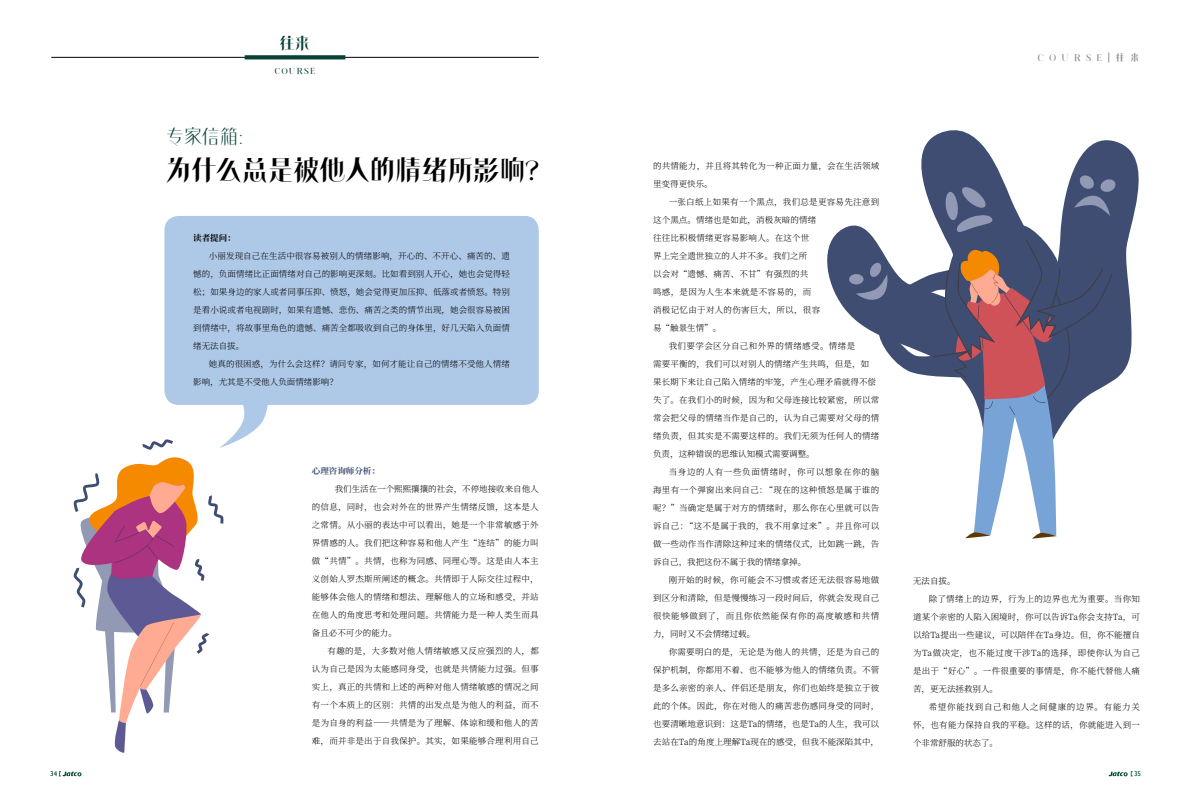
<style>
.page{position:relative;width:1191px;height:808px;background:#fff}
.page>*{position:absolute;margin:0;border:0;box-sizing:border-box;transform-origin:0 0}
.t1{font:29.1px "FZPIAOTS GB1 0";letter-spacing:-.11em;color:#000}
.t2{font:21.1px "FZPIAOTS XIAN GB1 0";color:#074237}
.t3{font:17.1px "FZPIAOTS GB1 0";color:#074237}
.t4{font:10px "FZPIAOTS GB1 0";letter-spacing:.525em;color:#868687}
.t5{font:9.1px "FZPIAOTS GB1 0";letter-spacing:.135em;color:#074237}
.t6{font:300 8.5px/18px "Source Han Serif CN";letter-spacing:.025em;color:#000;text-align:justify}
.t7{font:300 8.5px "Source Han Serif CN";color:#000}
.t8{font:300 8.5px "Source Han Serif CN";letter-spacing:.055em;color:#000}
.t9{font:300 8.5px "Source Han Serif CN";letter-spacing:.065em;color:#000}
.t10{font:300 8.5px "Source Han Serif CN";letter-spacing:.08em;color:#000}
.t11{font:300 8.5px "Source Han Serif CN";letter-spacing:.085em;color:#000}
.t12{font:300 8.5px "Source Han Serif CN";letter-spacing:.045em;color:#000}
.t13{font:300 8.5px "Source Han Serif CN";letter-spacing:.005em;color:#000}
.t14{font:700 8.5px "Source Han Serif CN";color:#404d73}
.t15{font:700 8.5px "Source Han Serif CN";color:#000}
.t16{font:7px "Gill Sans";color:#004a30}
</style>
<div class="page">
<svg style="left:1108px;top:771px;width:24px;height:6px"></svg>
<svg style="left:59px;top:771px;width:23px;height:6px"></svg>
<div style="left:164px;top:216px;width:375px;height:189px;background:#aec8e7;border-radius:14px"></div>
<hr style="left:51px;top:57px;width:488px;height:1px;background:#000">
<svg style="left:245px;top:55px;width:100px;height:4px"></svg>
<svg style="left:1075px;top:140px;width:64px;height:233px;fill:#404d73"></svg>
<svg style="left:921px;top:130px;width:154px;height:45px"></svg>
<svg style="left:827px;top:225px;width:29px;height:96px;fill:#404d73"></svg>
<div style="left:849px;top:274px;width:14px;height:10px;background:#9199b5;border-radius:50%"></div>
<svg style="left:856px;top:175px;width:266px;height:364px"></svg>
<svg style="left:73px;top:388px;width:195px;height:365px"></svg>
<h2 class="t2" style="left:164px;top:124px;width:94px">专家信箱：</h2>
<h3 class="t3" style="left:279px;top:32px;width:34px">往来</h3>
<p class="t5" style="left:275px;top:66px;width:42px">COURSE</p>
<h1 class="t1" style="left:164px;top:152px;width:391px">为什么总是被他人的情绪所影响？</h1>
<p class="t15" style="left:193px;top:233px;width:44px">读者提问：</p>
<p class="t6" style="left:193px;top:247px;width:318px;text-indent:16px">小丽发现自己在生活中很容易被别人的情绪影响，开心的、不开心、痛苦的、遗憾的，负面情绪比正面情绪对自己的影响更深刻。比如看到别人开心，她也会觉得轻松；如果身边的家人或者同事压抑、愤怒，她会觉得更加压抑、低落或者愤怒。特别是看小说或者电视剧时，如果有遗憾、悲伤、痛苦之类的情节出现，她会很容易被困到情绪中，将故事里角色的遗憾、痛苦全都吸收到自己的身体里，好几天陷入负面情绪无法自拔。</p>
<p class="t6" style="left:193px;top:355px;width:318px;text-indent:16px">她真的很困惑，为什么会这样？请问专家，如何才能让自己的情绪不受他人情绪影响，尤其是不受他人负面情绪影响？</p>
<p class="t14" style="left:312px;top:466px;width:69px">心理咨询师分析：</p>
<p class="t6" style="left:312px;top:480px;width:228px;text-indent:23px">我们生活在一个熙熙攘攘的社会，不停地接收来自他人的信息，同时，也会对外在的世界产生情绪反馈，这本是人之常情。从小丽的表达中可以看出，她是一个非常敏感于外界情感的人。我们把这种容易和他人产生“连结”的能力叫做“共情”。共情，也称为同感、同理心等。这是由人本主义创始人罗杰斯所阐述的概念。共情即于人际交往过程中，能够体会他人的情绪和想法、理解他人的立场和感受，并站在他人的角度思考和处理问题。共情能力是一种人类生而具备且必不可少的能力。</p>
<p class="t6" style="left:312px;top:642px;width:228px;text-indent:16px">有趣的是，大多数对他人情绪敏感又反应强烈的人，都认为自己是因为太能感同身受，也就是共情能力过强。但事实上，真正的共情和上述的两种对他人情绪敏感的情况之间有一个本质上的区别：共情的出发点是为他人的利益，而不是为自身的利益——共情是为了理解、体谅和缓和他人的苦难，而并非是出于自我保护。其实，如果能够合理利用自己</p>
<p class="t4" style="left:1038px;top:51px;width:103px">COURSE|往来</p>
<p class="t6" style="left:653px;top:157px;width:228px">的共情能力，并且将其转化为一种正面力量，会在生活领域里变得更快乐。</p>
<p class="t6" style="left:669px;top:193px;width:212px">一张白纸上如果有一个黑点，我们总是更容易先注意到</p>
<p class="t6" style="left:653px;top:211px;width:165px">这个黑点。情绪也是如此，消极灰暗的情绪</p>
<p class="t6" style="left:653px;top:229px;width:158px">往往比积极情绪更容易影响人。在这个世</p>
<p class="t13" style="left:653px;top:251px;width:156px">界上完全遗世独立的人并不多。我们之所</p>
<p class="t6" style="left:653px;top:265px;width:157px">以会对“遗憾、痛苦、不甘”有强烈的共</p>
<p class="t6" style="left:653px;top:283px;width:160px">鸣感，是因为人生本来就是不容易的，而</p>
<p class="t6" style="left:653px;top:301px;width:169px">消极记忆由于对人的伤害巨大，所以，很容</p>
<p class="t6" style="left:653px;top:319px;width:69px">易“触景生情”。</p>
<p class="t12" style="left:669px;top:341px;width:188px">我们要学会区分自己和外界的情绪感受。情绪是</p>
<p class="t6" style="left:653px;top:355px;width:217px">需要平衡的，我们可以对别人的情绪产生共鸣，但是，如</p>
<p class="t6" style="left:653px;top:373px;width:224px">果长期下来让自己陷入情绪的牢笼，产生心理矛盾就得不偿</p>
<p class="t6" style="left:653px;top:391px;width:228px">失了。在我们小的时候，因为和父母连接比较紧密，所以常</p>
<p class="t6" style="left:653px;top:409px;width:228px">常会把父母的情绪当作是自己的，认为自己需要对父母的情</p>
<p class="t6" style="left:653px;top:427px;width:228px">绪负责，但其实是不需要这样的。我们无须为任何人的情绪</p>
<p class="t7" style="left:653px;top:449px;width:163px">负责，这种错误的思维认知模式需要调整。</p>
<p class="t10" style="left:669px;top:467px;width:212px">当身边的人有一些负面情绪时，你可以想象在你的脑</p>
<p class="t6" style="left:653px;top:481px;width:228px">海里有一个弹窗出来问自己：“现在的这种愤怒是属于谁的</p>
<p class="t6" style="left:653px;top:499px;width:228px">呢？”当确定是属于对方的情绪时，那么你在心里就可以告</p>
<p class="t6" style="left:653px;top:517px;width:228px">诉自己：“这不是属于我的，我不用拿过来”。并且你可以</p>
<p class="t6" style="left:653px;top:535px;width:228px">做一些动作当作清除这种过来的情绪仪式，比如跳一跳，告</p>
<p class="t7" style="left:653px;top:557px;width:154px">诉自己，我把这份不属于我的情绪拿掉。</p>
<p class="t6" style="left:669px;top:571px;width:212px">刚开始的时候，你可能会不习惯或者还无法很容易地做</p>
<p class="t6" style="left:653px;top:589px;width:228px">到区分和清除，但是慢慢练习一段时间后，你就会发现自己</p>
<p class="t9" style="left:653px;top:611px;width:227px">很快能够做到了，而且你依然能保有你的高度敏感和共情</p>
<p class="t7" style="left:653px;top:629px;width:103px">力，同时又不会情绪过载。</p>
<p class="t6" style="left:669px;top:643px;width:212px">你需要明白的是，无论是为他人的共情，还是为自己的</p>
<p class="t6" style="left:653px;top:661px;width:228px">保护机制，你都用不着、也不能够为他人的情绪负责。不管</p>
<p class="t6" style="left:653px;top:679px;width:228px">是多么亲密的亲人、伴侣还是朋友，你们也始终是独立于彼</p>
<p class="t6" style="left:653px;top:697px;width:228px">此的个体。因此，你在对他人的痛苦悲伤感同身受的同时，</p>
<p class="t6" style="left:653px;top:715px;width:227px">也要清晰地意识到：这是Ta的情绪，也是Ta的人生，我可以</p>
<p class="t6" style="left:653px;top:733px;width:227px">去站在Ta的角度上理解Ta现在的感受，但我不能深陷其中，</p>
<p class="t6" style="left:913px;top:572px;width:44px">无法自拔。</p>
<p class="t6" style="left:928px;top:590px;width:213px">除了情绪上的边界，行为上的边界也尤为重要。当你知</p>
<p class="t6" style="left:913px;top:608px;width:228px">道某个亲密的人陷入困境时，你可以告诉Ta你会支持Ta，可</p>
<p class="t6" style="left:913px;top:626px;width:228px">以给Ta提出一些建议，可以陪伴在Ta身边。但，你不能擅自</p>
<p class="t8" style="left:913px;top:648px;width:228px">为Ta做决定，也不能过度干涉Ta的选择，即使你认为自己</p>
<p class="t6" style="left:913px;top:662px;width:228px">是出于“好心”。一件很重要的事情是，你不能代替他人痛</p>
<p class="t7" style="left:913px;top:684px;width:86px">苦，更无法拯救别人。</p>
<p class="t11" style="left:928px;top:702px;width:213px">希望你能找到自己和他人之间健康的边界。有能力关</p>
<p class="t6" style="left:913px;top:716px;width:228px">怀，也有能力保持自我的平稳。这样的话，你就能进入到一</p>
<p class="t7" style="left:913px;top:738px;width:86px">个非常舒服的状态了。</p>
<p class="t16" style="left:50px;top:770px;width:8px">34</p>
<p class="t16" style="left:1134px;top:770px;width:8px">35</p>
</div>
